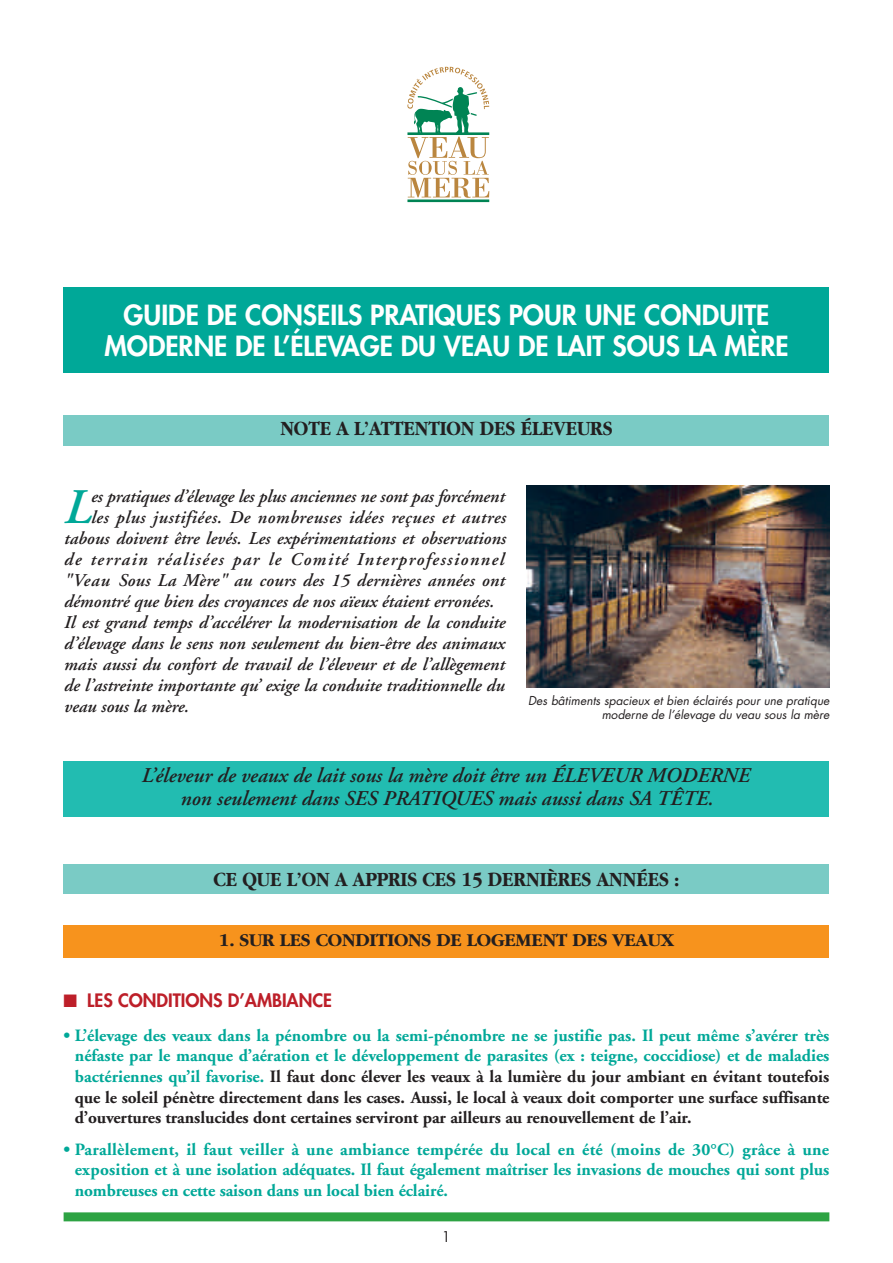
<style>
.page{position:relative;width:893px;height:1263px;background:#fff}
.page>*{position:absolute;margin:0;border:0;box-sizing:border-box;transform-origin:0 0}
.t1{font:italic 600 49.65px "Adobe Garamond";color:#00a898}
.t2{font:800 27px/31.5px "Futura";color:#fff;text-align:center}
.t3{font:italic 600 21px/22.5px "Adobe Garamond";color:#231f20;text-align:center}
.t4{font:700 21px "Garamond";color:#231f20;scale:.9 1}
.t5{font:700 18.75px "Garamond";letter-spacing:-.005em;color:#231f20}
.t6{font:italic 600 18px "Adobe Garamond";color:#231f20}
.t7{font:italic 600 18px "Adobe Garamond";letter-spacing:.03em;color:#231f20}
.t8{font:italic 600 18px "Adobe Garamond";letter-spacing:.08em;color:#231f20}
.t9{font:800 18px "Futura";color:#bd1f29}
.t10{font:700 17.25px/20.7px "Adobe Garamond";letter-spacing:-.005em;color:#231f20;text-align:justify}
.t11{font:700 17.25px/20.7px "Adobe Garamond";letter-spacing:-.005em;color:#00a898;text-align:justify}
.t12{font:italic 14.4px "Futura";color:#231f20}
.t13{font:italic 12px/13.5px "Futura";color:#231f20;text-align:right}
.s1{color:#00a898}
</style>
<div class="page">
<div style="left:64px;top:761px;width:765px;height:55px;background:#22bcb1"></div>
<svg style="left:407px;top:67px;width:82px;height:135px"></svg>
<div style="left:64px;top:287px;width:765px;height:85px;background:#00a898"></div>
<div style="left:64px;top:415px;width:765px;height:30px;background:#7acbc5"></div>
<div style="left:64px;top:864px;width:765px;height:30px;background:#7acbc5"></div>
<div style="left:64px;top:1212px;width:765px;height:9px;background:#2da343"></div>
<img style="left:526px;top:485px;width:303px;height:203px">
<div style="left:64px;top:925px;width:765px;height:33px;background:#f7931d"></div>
<h2 class="t2" style="left:104px;top:301px;width:685px">GUIDE DE CONSEILS PRATIQUES POUR UNE CONDUITE<br>MODERNE DE L’ÉLEVAGE DU VEAU DE LAIT SOUS LA MÈRE</h2>
<p class="t4" style="left:280px;top:420px;width:370px">NOTE A L’ATTENTION DES ÉLEVEURS</p>
<h1 class="t1" style="left:62px;top:487px;width:29px">L</h1>
<p class="t6" style="left:90px;top:489px;width:415px">es pratiques d’élevage les plus anciennes ne sont pas forcément</p>
<p class="t7" style="left:90px;top:510px;width:416px">les plus justifiées. De nombreuses idées reçues et autres</p>
<p class="t6" style="left:64px;top:531px;width:443px">tabous doivent être levés. Les expérimentations et observations</p>
<p class="t8" style="left:64px;top:552px;width:441px">de terrain réalisées par le Comité Interprofessionnel</p>
<p class="t6" style="left:64px;top:573px;width:442px">"Veau Sous La Mère" au cours des 15 dernières années ont</p>
<p class="t6" style="left:64px;top:594px;width:431px">démontré que bien des croyances de nos aïeux étaient erronées.</p>
<p class="t6" style="left:64px;top:615px;width:443px">Il est grand temps d’accélérer la modernisation de la conduite</p>
<p class="t6" style="left:64px;top:636px;width:442px">d’élevage dans le sens non seulement du bien-être des animaux</p>
<p class="t6" style="left:64px;top:657px;width:442px">mais aussi du confort de travail de l’éleveur et de l’allègement</p>
<p class="t6" style="left:64px;top:678px;width:442px">de l’astreinte importante qu’ exige la conduite traditionnelle du</p>
<p class="t6" style="left:64px;top:699px;width:126px">veau sous la mère.</p>
<p class="t13" style="left:528px;top:695px;width:303px">Des bâtiments spacieux et bien éclairés pour une pratique moderne de l’élevage du veau sous la mère</p>
<p class="t3" style="left:141px;top:766px;width:609px">L’éleveur de veaux de lait sous la mère doit être un ÉLEVEUR MODERNE non seulement dans SES PRATIQUES mais aussi dans SA TÊTE.</p>
<p class="t4" style="left:213px;top:871px;width:519px">CE QUE L’ON A APPRIS CES 15 DERNIÈRES ANNÉES :</p>
<p class="t5" style="left:219px;top:932px;width:456px">1. SUR LES CONDITIONS DE LOGEMENT DES VEAUX</p>
<p class="t9" style="left:64px;top:991px;width:270px">■ LES CONDITIONS D’AMBIANCE</p>
<p class="t10" style="left:75px;top:1026px;width:756px;text-indent:-11px"><span class="s1">• L’élevage des veaux dans la pénombre ou la semi-pénombre ne se justifie pas. Il peut même s’avérer très néfaste par le manque d’aération et le développement de parasites (ex : teigne, coccidiose) et de maladies bactériennes qu’il favorise.</span> Il faut donc élever les veaux à la lumière du jour ambiant en évitant toutefois que le soleil pénètre directement dans les cases. Aussi, le local à veaux doit comporter une surface suffisante d’ouvertures translucides dont certaines serviront par ailleurs au renouvellement de l’air.</p>
<p class="t11" style="left:75px;top:1141px;width:756px;text-indent:-11px">• Parallèlement, il faut veiller à une ambiance tempérée du local en été (moins de 30°C) grâce à une exposition et à une isolation adéquates. Il faut également maîtriser les invasions de mouches qui sont plus nombreuses en cette saison dans un local bien éclairé.</p>
<p class="t12" style="left:442px;top:1230px;width:13px">1</p>
</div>
